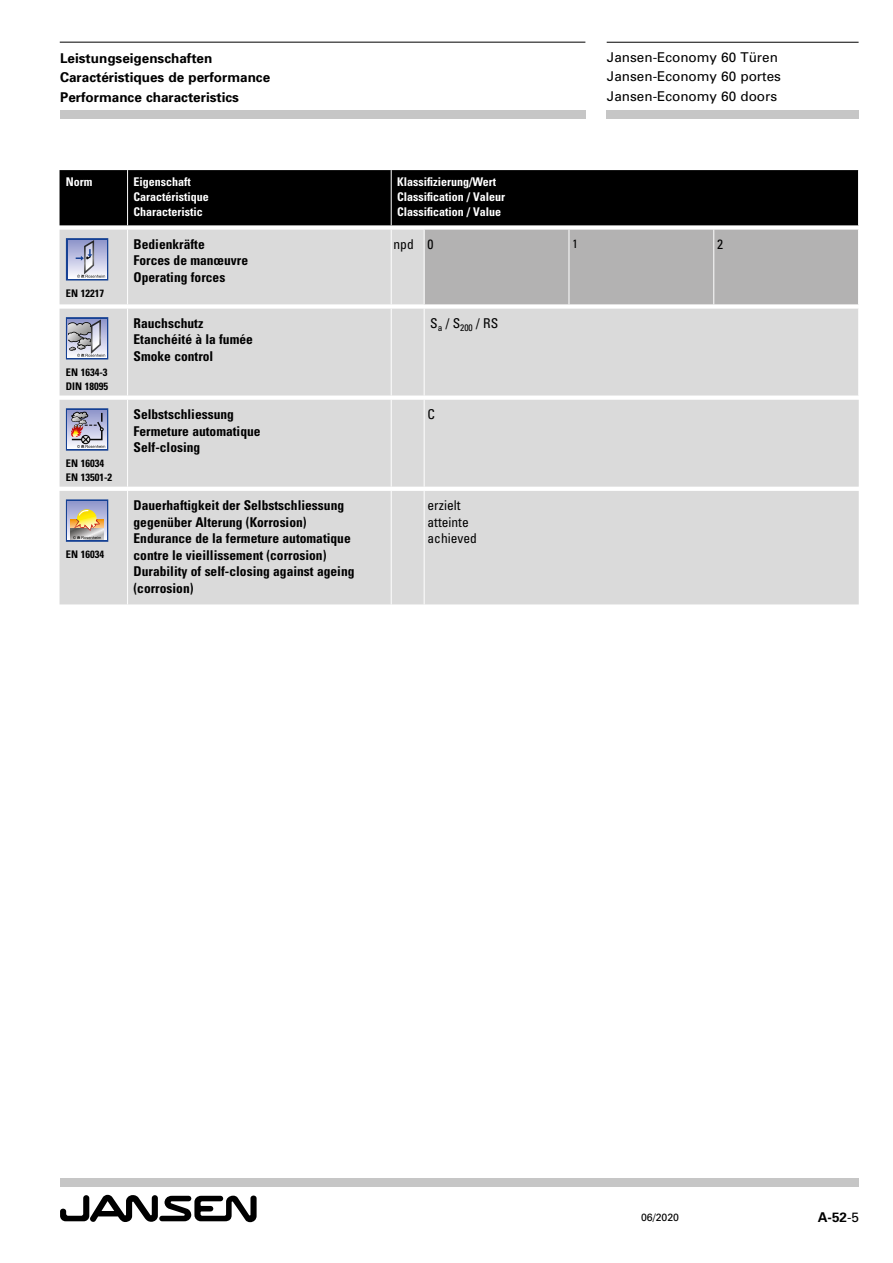
<style>
.page{position:relative;width:893px;height:1263px;background:#fff}
.page>*{position:absolute;margin:0;border:0;box-sizing:border-box;transform-origin:0 0}
.t1{font:700 condensed 13.5px/16.5px "Univers";color:#000}
.t2{font:700 13.5px/19.5px "Univers";color:#000}
.t3{font:13.5px/19.5px "Univers";color:#000}
.t4{font:condensed 13.5px/16.5px "Univers";color:#000}
.t5{font:700 condensed 12px/15px "Univers";color:#fff}
.t6{font:condensed 12px "Univers";color:#000}
.t7{font:700 condensed 10.5px/13.5px "Univers";color:#000}
.t8{font:10.5px "Univers";color:#000}
.s1{font-weight:400}
</style>
<div class="page">
<div style="left:60px;top:1178px;width:799px;height:8px;background:#c6c6c6"></div>
<svg style="left:60px;top:1195px;width:197px;height:27px"></svg>
<div style="left:60px;top:110px;width:525px;height:9px;background:#c6c6c6"></div>
<hr style="left:60px;top:42px;width:525px;height:1px;background:#000">
<div style="left:607px;top:110px;width:252px;height:9px;background:#c6c6c6"></div>
<hr style="left:607px;top:42px;width:252px;height:1px;background:#000">
<svg style="left:60px;top:170px;width:799px;height:134px;background:#747475"></svg>
<div style="left:60px;top:309px;width:798px;height:86px;background:#dadada"></div>
<hr style="left:127px;top:309px;width:1px;height:86px;background:#fff">
<hr style="left:391px;top:309px;width:1px;height:86px;background:#fff">
<hr style="left:424px;top:309px;width:1px;height:86px;background:#fff">
<svg style="left:66px;top:317px;width:42px;height:42px;background:#9ea4b9"></svg>
<div style="left:60px;top:400px;width:799px;height:87px;background:#dadada"></div>
<hr style="left:127px;top:400px;width:1px;height:87px;background:#fff">
<hr style="left:391px;top:400px;width:1px;height:87px;background:#fff">
<hr style="left:424px;top:400px;width:1px;height:87px;background:#fff">
<svg style="left:66px;top:408px;width:42px;height:43px;background:#9a9ab3"></svg>
<div style="left:60px;top:491px;width:799px;height:113px;background:#dadada"></div>
<hr style="left:127px;top:491px;width:1px;height:113px;background:#fff">
<hr style="left:391px;top:491px;width:1px;height:113px;background:#fff">
<hr style="left:424px;top:491px;width:1px;height:113px;background:#fff">
<svg style="left:66px;top:499px;width:42px;height:43px;background:#aca7a0"></svg>
<p class="t2" style="left:60px;top:48px;width:212px">Leistungseigenschaften<br>Caractéristiques de performance<br>Performance characteristics</p>
<p class="t5" style="left:66px;top:174px;width:28px">Norm</p>
<p class="t5" style="left:134px;top:174px;width:77px">Eigenschaft<br>Caractéristique<br>Characteristic</p>
<p class="t5" style="left:397px;top:174px;width:109px">Klassifizierung/Wert<br>Classification / Valeur<br>Classification / Value</p>
<p class="t3" style="left:607px;top:47px;width:176px">Jansen-Economy 60 Türen<br>Jansen-Economy 60 portes<br>Jansen-Economy 60 doors</p>
<p class="t7" style="left:66px;top:286px;width:40px">EN 12217</p>
<p class="t7" style="left:66px;top:365px;width:44px">EN 1634-3<br>DIN 18095</p>
<p class="t7" style="left:66px;top:457px;width:48px">EN 16034<br>EN 13501-2</p>
<p class="t7" style="left:66px;top:548px;width:40px">EN 16034</p>
<p class="t1" style="left:134px;top:236px;width:116px">Bedienkräfte<br>Forces de manœuvre<br>Operating forces</p>
<p class="t4" style="left:393px;top:236px;width:42px">npd 0</p>
<p class="t6" style="left:572px;top:236px;width:7px">1</p>
<p class="t4" style="left:717px;top:236px;width:7px">2</p>
<p class="t1" style="left:134px;top:315px;width:121px">Rauchschutz<br>Etanchéité à la fumée<br>Smoke control</p>
<p class="t4" style="left:430px;top:315px;width:70px">S<sub>a</sub> / S<sub>200</sub> / RS</p>
<p class="t1" style="left:134px;top:406px;width:129px">Selbstschliessung<br>Fermeture automatique<br>Self-closing</p>
<p class="t4" style="left:428px;top:406px;width:9px">C</p>
<p class="t1" style="left:134px;top:497px;width:222px">Dauerhaftigkeit der Selbstschliessung gegenüber Alterung (Korrosion)<br>Endurance de la fermeture automatique contre le vieillissement (corrosion)<br>Durability of self-closing against ageing (corrosion)</p>
<p class="t4" style="left:428px;top:497px;width:51px">erzielt atteinte achieved</p>
<p class="t8" style="left:641px;top:1210px;width:39px">06/2020</p>
<p class="t2" style="left:818px;top:1207px;width:43px">A-52<span class="s1">-5</span></p>
</div>
